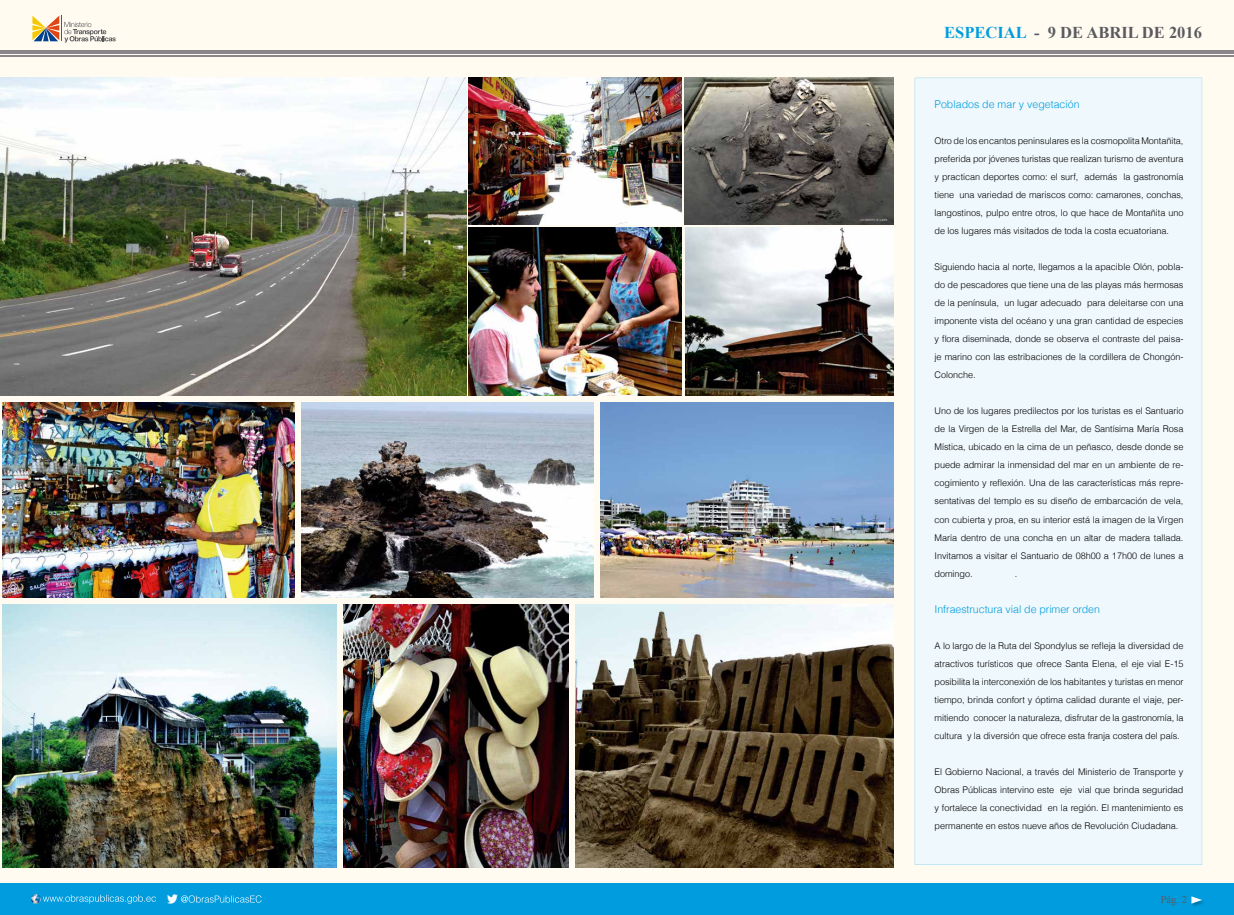
<style>
.page{position:relative;width:1234px;height:915px;background:#fff}
.page>*{position:absolute;margin:0;border:0;box-sizing:border-box;transform-origin:0 0}
.t1{font:700 16.5px "Times New Roman";color:#5b5b5f}
.t2{font:300 10.73px "Helvetica";letter-spacing:-.005em;color:#009cde}
.t3{font:10.5px "Times New Roman";color:#5b5b5f}
.t4{font:300 9.15px/18px "Helvetica";letter-spacing:-.005em;color:#000;text-align:justify}
.s1{color:#009cde}
</style>
<div class="page">
<div style="left:0;top:0;width:1233px;height:914px;background:#fffbf1"></div>
<div style="left:0;top:882px;width:1233px;height:32px;background:#009cde"></div>
<svg style="left:32px;top:894px;width:124px;height:9px"></svg>
<svg style="left:167px;top:894px;width:94px;height:9px"></svg>
<svg style="left:32px;top:16px;width:84px;height:27px"></svg>
<hr style="left:0;top:51px;width:1233px;height:3px;background:#89878c">
<hr style="left:0;top:56px;width:1233px;height:1px;background:#89878c">
<div style="left:914px;top:78px;width:287px;height:786px;background:#eff8fc"></div>
<img style="left:1191px;top:899px;width:13px;height:7px">
<svg style="left:1191px;top:896px;width:10px;height:7px"></svg>
<img style="left:0;top:77px;width:466px;height:318px">
<img style="left:468px;top:78px;width:213px;height:146px">
<img style="left:468px;top:227px;width:213px;height:168px">
<img style="left:684px;top:78px;width:209px;height:146px">
<img style="left:685px;top:227px;width:208px;height:168px">
<img style="left:2px;top:402px;width:293px;height:195px">
<img style="left:301px;top:402px;width:292px;height:195px">
<img style="left:600px;top:402px;width:293px;height:195px">
<img style="left:575px;top:604px;width:318px;height:262px">
<img style="left:2px;top:604px;width:335px;height:262px">
<img style="left:343px;top:604px;width:225px;height:262px">
<h1 class="t1" style="left:944px;top:21px;width:259px"><span class="s1">ESPECIAL</span> - 9 DE ABRIL DE 2016</h1>
<p class="t2" style="left:934px;top:96px;width:146px">Poblados de mar y vegetación</p>
<p class="t4" style="left:934px;top:131px;width:250px">Otro de los encantos peninsulares es la cosmopolita Montañita, preferida por jóvenes turistas que realizan turismo de aventura y practican deportes como: el surf, además la gastronomía tiene una variedad de mariscos como: camarones, conchas, langostinos, pulpo entre otros, lo que hace de Montañita uno de los lugares más visitados de toda la costa ecuatoriana.</p>
<p class="t4" style="left:934px;top:257px;width:250px">Siguiendo hacia al norte, llegamos a la apacible Olón, pobla&shy;do de pescadores que tiene una de las playas más hermosas de la península, un lugar adecuado para deleitarse con una imponente vista del océano y una gran cantidad de especies y flora diseminada, donde se observa el contraste del paisa&shy;je marino con las estribaciones de la cordillera de Chongón-Colonche.</p>
<p class="t4" style="left:934px;top:401px;width:250px">Uno de los lugares predilectos por los turistas es el Santuario de la Virgen de la Estrella del Mar, de Santísima María Rosa Mística, ubicado en la cima de un peñasco, desde donde se puede admirar la inmensidad del mar en un ambiente de re&shy;cogimiento y reflexión. Una de las características más repre&shy;sentativas del templo es su diseño de embarcación de vela, con cubierta y proa, en su interior está la imagen de la Virgen María dentro de una concha en un altar de madera tallada.<br>Invitamos a visitar el Santuario de 08h00 a 17h00 de lunes a domingo.</p>
<p class="t4" style="left:1014px;top:563px;width:4px">.</p>
<p class="t2" style="left:934px;top:600px;width:167px">Infraestructura vial de primer orden</p>
<p class="t4" style="left:934px;top:635px;width:250px">A lo largo de la Ruta del Spondylus se refleja la diversidad de atractivos turísticos que ofrece Santa Elena, el eje vial E-15 posibilita la interconexión de los habitantes y turistas en menor tiempo, brinda confort y óptima calidad durante el viaje, per&shy;mitiendo conocer la naturaleza, disfrutar de la gastronomía, la cultura y la diversión que ofrece esta franja costera del país.</p>
<p class="t4" style="left:934px;top:761px;width:250px">El Gobierno Nacional, a través del Ministerio de Transporte y Obras Públicas intervino este eje vial que brinda seguridad y fortalece la conectividad en la región. El mantenimiento es permanente en estos nueve años de Revolución Ciudadana.</p>
<p class="t3" style="left:1160px;top:892px;width:28px">Pág. 2</p>
</div>
